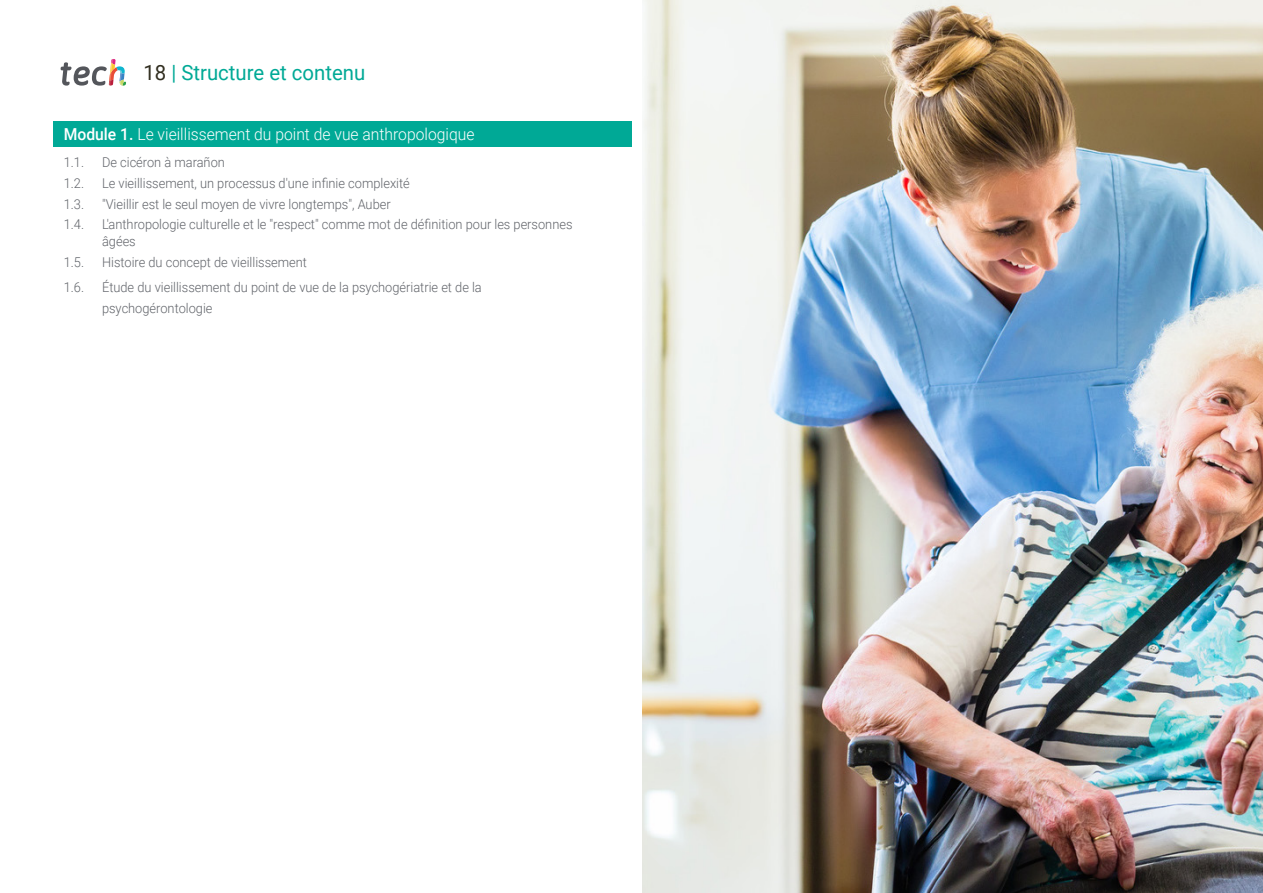
<style>
.page{position:relative;width:1263px;height:893px;background:#fff}
.page>*{position:absolute;margin:0;border:0;box-sizing:border-box;transform-origin:0 0}
.t1{font:21px "Roboto";color:#00a996}
.t2{font:300 16.5px "Roboto";color:#fff;scale:.95 1}
.t3{font:300 13.5px/16.5px "Roboto";color:#61646a;scale:.95 1}
.s1{color:#312e20}
.s2{font-weight:500}
</style>
<div class="page">
<img style="left:642px;top:0;width:621px;height:893px">
<div style="left:53px;top:121px;width:578px;height:25px;background:#00a996"></div>
<svg style="left:61px;top:59px;width:65px;height:27px"></svg>
<h1 class="t1" style="left:144px;top:57px;width:223px"><span class="s1">18</span> | Structure et contenu</h1>
<p class="t2" style="left:64px;top:123px;width:434px"><span class="s2">Module 1.</span> Le vieillissement du point de vue anthropologique</p>
<p class="t3" style="left:64px;top:154px;width:23px">1.1.</p>
<p class="t3" style="left:102px;top:154px;width:131px">De cicéron à marañon</p>
<p class="t3" style="left:64px;top:174px;width:23px">1.2.</p>
<p class="t3" style="left:102px;top:174px;width:325px">Le vieillissement, un processus d'une infinie complexité</p>
<p class="t3" style="left:64px;top:195px;width:23px">1.3.</p>
<p class="t3" style="left:102px;top:195px;width:305px">"Vieillir est le seul moyen de vivre longtemps", Auber</p>
<p class="t3" style="left:64px;top:216px;width:23px">1.4.</p>
<p class="t3" style="left:102px;top:216px;width:497px">L'anthropologie culturelle et le "respect" comme mot de définition pour les personnes âgées</p>
<p class="t3" style="left:64px;top:253px;width:23px">1.5.</p>
<p class="t3" style="left:102px;top:253px;width:217px">Histoire du concept de vieillissement</p>
<p class="t3" style="left:64px;top:278px;width:23px">1.6.</p>
<p class="t3" style="left:102px;top:276px;width:401px;line-height:21px">Étude du vieillissement du point de vue de la psychogériatrie et de la psychogérontologie</p>
</div>
